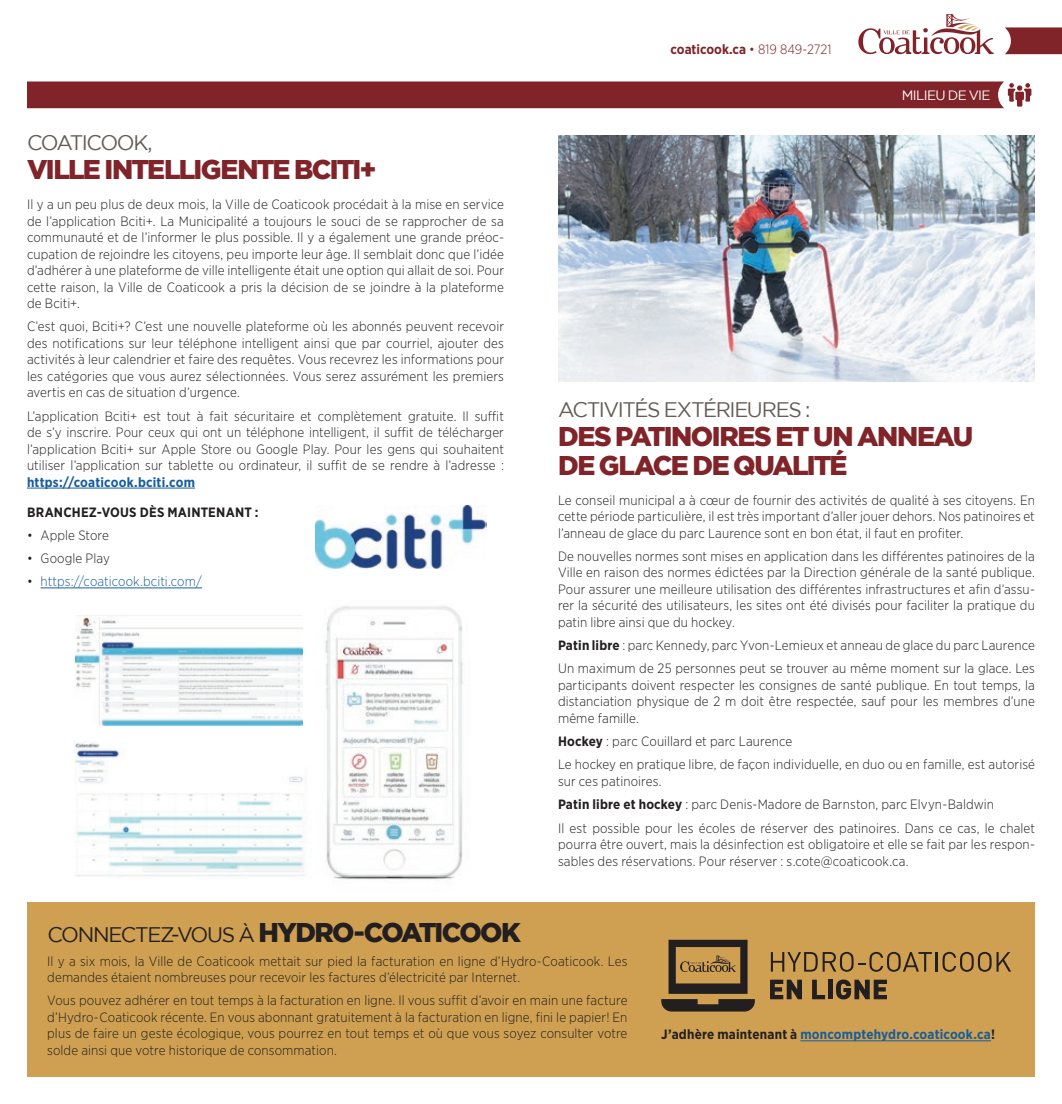
<style>
.page{position:relative;width:1062px;height:1104px;background:#fff}
.page>*{position:absolute;margin:0;border:0;box-sizing:border-box;transform-origin:0 0}
.t1{font:900 27px/28.5px "Gotham";letter-spacing:-.06em;color:#802429}
.t2{font:21px "Gotham";letter-spacing:-.07em;color:#655c56}
.t3{font:21px "Gotham";letter-spacing:-.06em;color:#231f20}
.t4{font:300 13.5px/16.5px "Gotham Narrow";letter-spacing:.01em;color:#231f20;text-align:justify}
.t5{font:700 13.5px "Gotham Narrow";letter-spacing:.015em;color:#175d9e}
.t6{font:300 13.5px "Gotham Narrow";color:#175d9e}
.t7{font:700 13.5px "Gotham Narrow";letter-spacing:.015em;color:#231f20}
.t8{font:700 13.5px "Gotham Narrow";color:#802429}
.t9{font:13.5px "Gotham";letter-spacing:-.045em;color:#fff}
.s1{color:#231f20}
.s2{font-weight:300}
.s3{font-weight:700}
.s4{font-weight:900;font-size:27px}
</style>
<div class="page">
<svg style="left:858px;top:14px;width:136px;height:40px"></svg>
<svg style="left:1005px;top:27px;width:57px;height:27px;background:#8a363b"></svg>
<div style="left:27px;top:81px;width:1004px;height:27px;background:#802429"></div>
<img style="left:558px;top:135px;width:477px;height:247px">
<div style="left:27px;top:902px;width:1008px;height:174px;background:#cfa052"></div>
<svg style="left:661px;top:939px;width:94px;height:72px"></svg>
<svg style="left:771px;top:951px;width:161px;height:20px"></svg>
<hr style="left:936px;top:951px;width:2px;height:20px;background:#231f20">
<svg style="left:943px;top:951px;width:68px;height:20px"></svg>
<svg style="left:770px;top:979px;width:32px;height:19px"></svg>
<svg style="left:812px;top:979px;width:13px;height:19px"></svg>
<div style="left:828px;top:979px;width:5px;height:19px;background:#231f20"></div>
<svg style="left:836px;top:979px;width:51px;height:20px"></svg>
<hr style="left:800px;top:1040px;width:191px;height:1px;background:#175d9e">
<hr style="left:27px;top:487px;width:168px;height:1px;background:#175d9e">
<hr style="left:40px;top:587px;width:162px;height:1px;background:#175d9e">
<img style="left:325px;top:606px;width:138px;height:275px">
<img style="left:315px;top:505px;width:171px;height:63px">
<img style="left:75px;top:615px;width:227px;height:110px">
<img style="left:74px;top:741px;width:231px;height:136px">
<h2 class="t2" style="left:27px;top:131px;width:127px">COATICOOK,</h2>
<h1 class="t1" style="left:27px;top:154px;width:351px">VILLE INTELLIGENTE BCITI+</h1>
<p class="t4" style="left:27px;top:196px;width:479px">Il y a un peu plus de deux mois, la Ville de Coaticook procédait à la mise en service de l’application Bciti+. La Municipalité a toujours le souci de se rapprocher de sa communauté et de l’informer le plus possible. Il y a également une grande préoc&shy;cupation de rejoindre les citoyens, peu importe leur âge. Il semblait donc que l’idée d’adhérer à une plateforme de ville intelligente était une option qui allait de soi. Pour cette raison, la Ville de Coaticook a pris la décision de se joindre à la plateforme de Bciti+.</p>
<p class="t4" style="left:27px;top:318px;width:479px">C’est quoi, Bciti+? C’est une nouvelle plateforme où les abonnés peuvent recevoir des notifications sur leur téléphone intelligent ainsi que par courriel, ajouter des activités à leur calendrier et faire des requêtes. Vous recevrez les informations pour les catégories que vous aurez sélectionnées. Vous serez assurément les premiers avertis en cas de situation d’urgence.</p>
<p class="t4" style="left:27px;top:407px;width:478px">L’application Bciti+ est tout à fait sécuritaire et complètement gratuite. Il suffit de s’y inscrire. Pour ceux qui ont un téléphone intelligent, il suffit de télécharger l’application Bciti+ sur Apple Store ou Google Play. Pour les gens qui souhaitent utiliser l’application sur tablette ou ordinateur, il suffit de se rendre à l’adresse :</p>
<p class="t5" style="left:27px;top:473px;width:169px">https://coaticook.bciti.com</p>
<p class="t7" style="left:27px;top:503px;width:233px">BRANCHEZ-VOUS DÈS MAINTENANT :</p>
<p class="t4" style="left:27px;top:526px;width:83px">• Apple Store</p>
<p class="t4" style="left:27px;top:549px;width:84px">• Google Play</p>
<p class="t6" style="left:27px;top:573px;width:176px"><span class="s1">•</span> https://coaticook.bciti.com/</p>
<p class="t8" style="left:671px;top:41px;width:162px">coaticook.ca <span class="s2">• 819 849-2721</span></p>
<p class="t9" style="left:902px;top:87px;width:90px">MILIEU DE VIE</p>
<h2 class="t2" style="left:558px;top:398px;width:254px">ACTIVITÉS EXTÉRIEURES :</h2>
<h1 class="t1" style="left:558px;top:421px;width:416px">DES PATINOIRES ET UN ANNEAU<br>DE GLACE DE QUALITÉ</h1>
<p class="t4" style="left:558px;top:491px;width:478px">Le conseil municipal a à cœur de fournir des activités de qualité à ses citoyens. En cette période particulière, il est très important d’aller jouer dehors. Nos patinoires et l’anneau de glace du parc Laurence sont en bon état, il faut en profiter.</p>
<p class="t4" style="left:558px;top:547px;width:478px">De nouvelles normes sont mises en application dans les différentes patinoires de la Ville en raison des normes édictées par la Direction générale de la santé publique.<br>Pour assurer une meilleure utilisation des différentes infrastructures et afin d’assu&shy;rer la sécurité des utilisateurs, les sites ont été divisés pour faciliter la pratique du patin libre ainsi que du hockey.</p>
<p class="t4" style="left:558px;top:633px;width:479px;line-height:23.2px"><span class="s3">Patin libre</span> : parc Kennedy, parc Yvon-Lemieux et anneau de glace du parc Laurence<br>Un maximum de 25 personnes peut se trouver au même moment sur la glace. Les</p>
<p class="t4" style="left:558px;top:676px;width:478px">participants doivent respecter les consignes de santé publique. En tout temps, la distanciation physique de 2 m doit être respectée, sauf pour les membres d’une même famille.</p>
<p class="t4" style="left:558px;top:729px;width:478px;line-height:23.2px"><span class="s3">Hockey</span> : parc Couillard et parc Laurence<br>Le hockey en pratique libre, de façon individuelle, en duo ou en famille, est autorisé</p>
<p class="t4" style="left:558px;top:769px;width:479px;line-height:23.2px;text-align:left">sur ces patinoires.<br><span class="s3">Patin libre et hockey</span> : parc Denis-Madore de Barnston, parc Elvyn-Baldwin<br>Il est possible pour les écoles de réserver des patinoires. Dans ce cas, le chalet</p>
<p class="t4" style="left:558px;top:835px;width:478px">pourra être ouvert, mais la désinfection est obligatoire et elle se fait par les respon&shy;sables des réservations. Pour réserver : s.cote@coaticook.ca.</p>
<h2 class="t3" style="left:47px;top:922px;width:475px">CONNECTEZ-VOUS À <span class="s4">HYDRO-COATICOOK</span></h2>
<p class="t4" style="left:47px;top:951px;width:582px">Il y a six mois, la Ville de Coaticook mettait sur pied la facturation en ligne d’Hydro-Coaticook. Les demandes étaient nombreuses pour recevoir les factures d’électricité par Internet.</p>
<p class="t4" style="left:47px;top:991px;width:582px">Vous pouvez adhérer en tout temps à la facturation en ligne. Il vous suffit d’avoir en main une facture d’Hydro-Coaticook récente. En vous abonnant gratuitement à la facturation en ligne, fini le papier! En plus de faire un geste écologique, vous pourrez en tout temps et où que vous soyez consulter votre solde ainsi que votre historique de consommation.</p>
<p class="t5" style="left:661px;top:1025px;width:335px"><span class="s1">J’adhère maintenant à</span> moncomptehydro.coaticook.ca<span class="s1">!</span></p>
</div>
